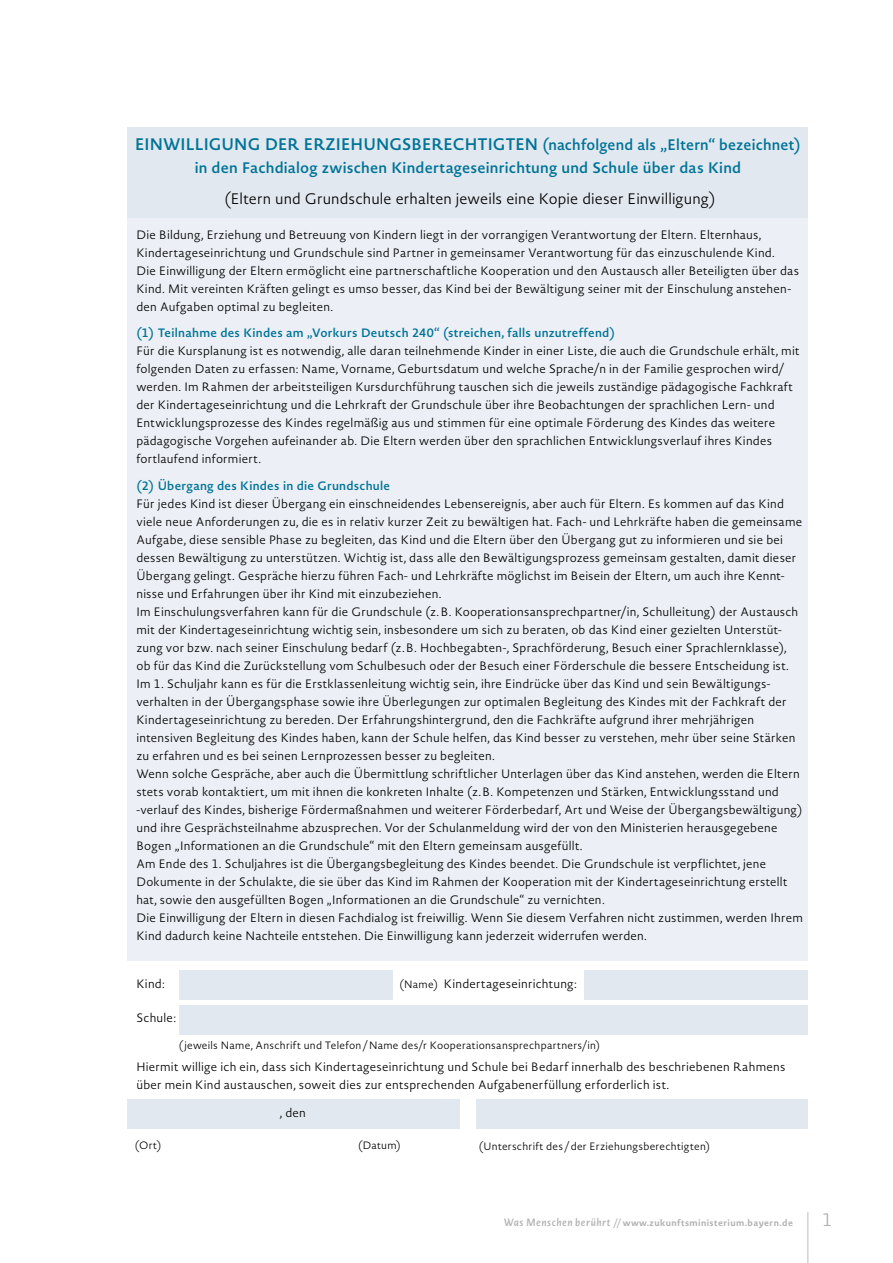
<style>
.page{position:relative;width:893px;height:1263px;background:#fff}
.page>*{position:absolute;margin:0;border:0;box-sizing:border-box;transform-origin:0 0}
.t1{font:300 18px "Novel Sans Pro";color:#b3b2b2}
.t2{font:600 16.5px "Novel Sans Pro";color:#007497}
.t3{font:600 15px/31px "Novel Sans Pro";letter-spacing:.01em;color:#007497;text-align:center}
.Fliesstext__Light_10{font:300 12px/18px "Novel Sans Pro";letter-spacing:.02em;color:#000}
.Fliesstext__Light_10-2{font:300 10.5px "Novel Sans Pro";letter-spacing:.025em;color:#000}
.t4{font:700 9px "Novel Sans Pro";letter-spacing:.045em;color:#b3b2b2}
.s1{font-size:15px}
.s2{font-weight:300;color:#000}
.s3{font-weight:600;color:#007497}
.s4{font-size:10.5px}
.s5{font-weight:600;font-style:italic;font-size:10.5px}
.s6{font-weight:600}
</style>
<div class="page">
<div style="left:128px;top:140px;width:680px;height:820px;background:#eceff5"></div>
<div style="left:128px;top:128px;width:680px;height:90px;background:#e2e8ef"></div>
<div style="left:179px;top:970px;width:214px;height:30px;background:#e2e8ef"></div>
<div style="left:584px;top:970px;width:224px;height:30px;background:#e2e8ef"></div>
<div style="left:179px;top:1005px;width:629px;height:30px;background:#e2e8ef"></div>
<div style="left:476px;top:1099px;width:331px;height:29px;background:#e2e8ef"></div>
<div style="left:128px;top:1098px;width:332px;height:30px;background:#e2e8ef"></div>
<hr style="left:807px;top:1212px;width:1px;height:51px;background:#bebebe">
<h1 class="t2" style="left:135px;top:132px;width:667px">EINWILLIGUNG DER ERZIEHUNGSBERECHTIGTEN <span class="s1">(nachfolgend als „Eltern“ bezeichnet)</span></h1>
<h1 class="t3" style="left:195px;top:151px;width:548px">in den Fachdialog zwischen Kindertageseinrichtung und Schule über das Kind <span class="s2">(Eltern und Grundschule erhalten jeweils eine Kopie dieser Einwilligung)</span></h1>
<p class="Fliesstext__Light_10" style="left:136px;top:225px;width:664px">Die Bildung, Erziehung und Betreuung von Kindern liegt in der vorrangigen Verantwortung der Eltern. Elternhaus, Kindertageseinrichtung und Grundschule sind Partner in gemeinsamer Verantwortung für das einzuschulende Kind.<br>Die Einwilligung der Eltern ermöglicht eine partnerschaftliche Kooperation und den Austausch aller Beteiligten über das Kind. Mit vereinten Kräften gelingt es umso besser, das Kind bei der Bewältigung seiner mit der Einschulung anstehen&shy;den Aufgaben optimal zu begleiten.</p>
<p class="Fliesstext__Light_10" style="left:136px;top:324px;width:665px"><span class="s3">(1) Teilnahme des Kindes am „Vorkurs Deutsch 240“ (streichen, falls unzutreffend)<br></span>Für die Kursplanung ist es notwendig, alle daran teilnehmende Kinder in einer Liste, die auch die Grund schule erhält, mit folgenden Daten zu erfassen: Name, Vorname, Geburtsdatum und welche Sprache/n in der Familie gesprochen wird/ werden. Im Rahmen der arbeitsteiligen Kursdurchführung tauschen sich die jeweils zuständige pädagogische Fachkraft der Kindertageseinrichtung und die Lehrkraft der Grundschule über ihre Beobachtungen der sprachlichen Lern- und Entwicklungsprozesse des Kindes regelmäßig aus und stimmen für eine optimale Förderung des Kindes das weitere pädagogische Vorgehen aufeinander ab. Die Eltern werden über den sprachlichen Entwicklungsverlauf ihres Kindes fortlaufend informiert.</p>
<p class="Fliesstext__Light_10" style="left:136px;top:476px;width:668px"><span class="s3">(2) Übergang des Kindes in die Grundschule<br></span>Für jedes Kind ist dieser Übergang ein einschneidendes Lebensereignis, aber auch für Eltern. Es kommen auf das Kind viele neue Anforderungen zu, die es in relativ kurzer Zeit zu bewältigen hat. Fach- und Lehrkräfte haben die gemeinsame Aufgabe, diese sensible Phase zu begleiten, das Kind und die Eltern über den Übergang gut zu informieren und sie bei dessen Bewältigung zu unterstützen. Wichtig ist, dass alle den Bewältigungsprozess gemeinsam gestalten, damit dieser Übergang gelingt. Gespräche hierzu führen Fach- und Lehrkräfte möglichst im Beisein der Eltern, um auch ihre Kennt&shy;nisse und Erfahrungen über ihr Kind mit einzubeziehen.<br>Im Einschulungsverfahren kann für die Grundschule (z. B. Kooperationsansprechpartner/in, Schulleitung) der Austausch mit der Kindertageseinrichtung wichtig sein, insbesondere um sich zu beraten, ob das Kind einer gezielten Unterstüt&shy;zung vor bzw. nach seiner Einschulung bedarf (z. B. Hochbegabten-, Sprachförderung, Besuch einer Sprachlernklasse), ob für das Kind die Zurückstellung vom Schulbesuch oder der Besuch einer Förderschule die bessere Entscheidung ist.<br>Im 1. Schuljahr kann es für die Erstklassenleitung wichtig sein, ihre Eindrücke über das Kind und sein Bewältigungs&shy;verhalten in der Übergangsphase sowie ihre Überlegungen zur optimalen Begleitung des Kindes mit der Fachkraft der Kindertageseinrichtung zu bereden. Der Erfahrungshintergrund, den die Fachkräfte aufgrund ihrer mehrjährigen intensiven Begleitung des Kindes haben, kann der Schule helfen, das Kind besser zu verstehen, mehr über seine Stärken zu erfahren und es bei seinen Lernprozessen besser zu begleiten.<br>Wenn solche Gespräche, aber auch die Übermittlung schriftlicher Unterlagen über das Kind anstehen, werden die Eltern stets vorab kontaktiert, um mit ihnen die konkreten Inhalte (z. B. Kompetenzen und Stärken, Entwicklungsstand und -verlauf des Kindes, bisherige Fördermaßnahmen und weiterer Förder bedarf, Art und Weise der Übergangsbewältigung) und ihre Gesprächsteilnahme abzusprechen. Vor der Schulanmeldung wird der von den Ministerien herausgegebene Bogen „Informationen an die Grundschule“ mit den Eltern gemeinsam ausgefüllt.<br>Am Ende des 1. Schuljahres ist die Übergangsbegleitung des Kindes beendet. Die Grundschule ist verpflichtet, jene Dokumente in der Schulakte, die sie über das Kind im Rahmen der Kooperation mit der Kindertageseinrichtung erstellt hat, sowie den ausgefüllten Bogen „Informationen an die Grundschule“ zu vernichten.<br>Die Einwilligung der Eltern in diesen Fachdialog ist freiwillig. Wenn Sie diesem Verfahren nicht zustimmen, werden Ihrem Kind dadurch keine Nachteile entstehen. Die Einwilligung kann jederzeit widerrufen werden.</p>
<p class="Fliesstext__Light_10" style="left:136px;top:975px;width:30px">Kind:</p>
<p class="Fliesstext__Light_10" style="left:399px;top:975px;width:179px"><span class="s4">(Name)</span> Kindertageseinrichtung:</p>
<p class="Fliesstext__Light_10" style="left:136px;top:1009px;width:41px">Schule:</p>
<p class="Fliesstext__Light_10-2" style="left:179px;top:1038px;width:423px">(jeweils Name, Anschrift und Telefon / Name des/r Kooperationsansprechpartners/in)</p>
<p class="Fliesstext__Light_10" style="left:136px;top:1058px;width:650px">Hiermit willige ich ein, dass sich Kindertageseinrichtung und Schule bei Bedarf innerhalb des beschriebenen Rahmens über mein Kind austauschen, soweit dies zur entsprechenden Aufgabenerfüllung erforderlich ist.</p>
<p class="Fliesstext__Light_10" style="left:280px;top:1103px;width:28px">, den</p>
<p class="Fliesstext__Light_10-2" style="left:358px;top:1138px;width:44px">(Datum)</p>
<p class="Fliesstext__Light_10-2" style="left:479px;top:1138px;width:233px">(Unterschrift des/der Erziehungsberechtigten)</p>
<p class="Fliesstext__Light_10-2" style="left:135px;top:1138px;width:28px">(Ort)</p>
<p class="t4" style="left:504px;top:1216px;width:291px"><span class="s5">Was Menschen berührt</span> <span class="s6">//</span> www.zukunftsministerium.bayern.de</p>
<h1 class="t1" style="left:822px;top:1206px;width:12px">1</h1>
</div>
